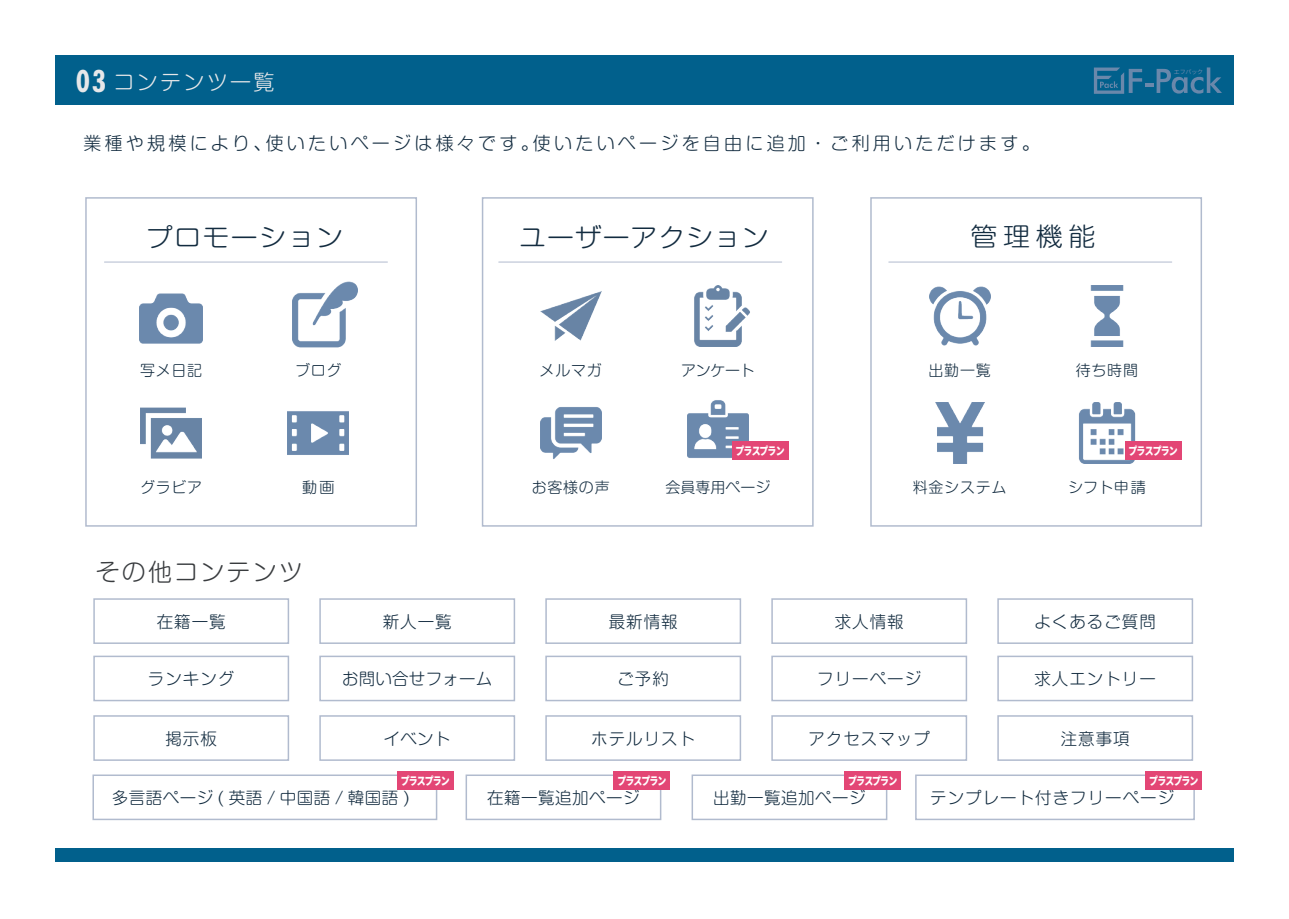
<style>
.page{position:relative;width:1289px;height:919px;background:#fff}
.page>*{position:absolute;margin:0;border:0;box-sizing:border-box;transform-origin:0 0}
.t1{font:300 25.5px "Shin M Go Pro";letter-spacing:.05em;color:#132c40;scale:1.06 1}
.t2{font:300 25.5px "Shin M Go Pro";letter-spacing:.03em;color:#132c40;scale:1.06 1}
.t3{font:300 24px "Shin M Go Pro";letter-spacing:.09em;color:#393c3f}
.t4{font:300 21px "Shin M Go Pro";letter-spacing:.11em;color:#e6e7e9}
.t5{font:300 18px "Shin M Go Pro";letter-spacing:.18em;color:#132c40}
.t6{font:300 16.5px "Shin M Go Pro";letter-spacing:.06em;color:#132c40}
.t7{font:300 16.5px "Shin M Go Pro";letter-spacing:.03em;color:#132c40}
.t8{font:300 16.5px "Shin M Go Pro";letter-spacing:.01em;color:#132c40}
.t9{font:300 15px "Shin M Go Pro";letter-spacing:.05em;color:#132c40}
.t10{font:300 15px "Shin M Go Pro";color:#132c40}
.t11{font:100 11.1px "Noto Sans JP";letter-spacing:-.09em;color:#fff;scale:.8 1}
.t12{font:100 6px "Noto Sans JP";letter-spacing:-.01em;color:#6a88ab}
.s1{font-family:"Futura PT Cond";font-weight:700;font-size:33px}
</style>
<div class="page">
<div style="left:55px;top:55px;width:1178px;height:50px;background:#01608c"></div>
<div style="left:55px;top:847px;width:1178px;height:14px;background:#01608c"></div>
<svg style="left:1093px;top:67px;width:128px;height:27px"></svg>
<div style="left:93px;top:598px;width:196px;height:46px;border:2px solid #b1bbce"></div>
<div style="left:319px;top:598px;width:196px;height:46px;border:2px solid #b1bbce"></div>
<div style="left:545px;top:598px;width:196px;height:46px;border:2px solid #b1bbce"></div>
<div style="left:771px;top:598px;width:196px;height:46px;border:2px solid #b1bbce"></div>
<div style="left:997px;top:598px;width:196px;height:46px;border:2px solid #b1bbce"></div>
<div style="left:93px;top:655px;width:196px;height:46px;border:2px solid #b1bbce"></div>
<div style="left:319px;top:655px;width:196px;height:46px;border:2px solid #b1bbce"></div>
<div style="left:545px;top:655px;width:196px;height:46px;border:2px solid #b1bbce"></div>
<div style="left:771px;top:655px;width:196px;height:46px;border:2px solid #b1bbce"></div>
<div style="left:997px;top:655px;width:196px;height:46px;border:2px solid #b1bbce"></div>
<div style="left:93px;top:715px;width:196px;height:45px;border:2px solid #b1bbce"></div>
<div style="left:319px;top:715px;width:196px;height:45px;border:2px solid #b1bbce"></div>
<div style="left:545px;top:715px;width:196px;height:45px;border:2px solid #b1bbce"></div>
<div style="left:771px;top:715px;width:196px;height:45px;border:2px solid #b1bbce"></div>
<div style="left:997px;top:715px;width:196px;height:45px;border:2px solid #b1bbce"></div>
<div style="left:465px;top:774px;width:196px;height:46px;border:2px solid #b1bbce"></div>
<div style="left:92px;top:774px;width:345px;height:46px;border:2px solid #b1bbce"></div>
<div style="left:691px;top:774px;width:196px;height:46px;border:2px solid #b1bbce"></div>
<div style="left:915px;top:774px;width:279px;height:46px;border:2px solid #b1bbce"></div>
<div style="left:85px;top:197px;width:332px;height:329px;border:2px solid #b1bbce"></div>
<div style="left:482px;top:197px;width:331px;height:329px;border:2px solid #b1bbce"></div>
<div style="left:870px;top:197px;width:331px;height:329px;border:2px solid #b1bbce"></div>
<div style="left:1145px;top:771px;width:57px;height:18px;background:#e34675"></div>
<div style="left:844px;top:771px;width:57px;height:18px;background:#e34675"></div>
<div style="left:613px;top:771px;width:57px;height:18px;background:#e34675"></div>
<div style="left:397px;top:771px;width:56px;height:18px;background:#e34675"></div>
<img style="left:540px;top:291px;width:61px;height:50px">
<img style="left:694px;top:286px;width:56px;height:61px">
<img style="left:540px;top:407px;width:61px;height:52px">
<img style="left:687px;top:400px;width:61px;height:58px">
<div style="left:731px;top:441px;width:57px;height:18px;background:#e34675"></div>
<img style="left:929px;top:286px;width:61px;height:60px">
<img style="left:1090px;top:286px;width:34px;height:61px">
<img style="left:935px;top:402px;width:50px;height:61px">
<img style="left:1079px;top:402px;width:58px;height:61px">
<div style="left:1124px;top:441px;width:57px;height:18px;background:#e34675"></div>
<img style="left:140px;top:293px;width:63px;height:51px">
<img style="left:292px;top:281px;width:66px;height:66px">
<img style="left:141px;top:407px;width:61px;height:52px">
<img style="left:288px;top:411px;width:61px;height:44px">
<hr style="left:104px;top:262px;width:283px;height:1px;background:#b1bbce">
<hr style="left:498px;top:262px;width:283px;height:1px;background:#b1bbce">
<hr style="left:888px;top:262px;width:283px;height:1px;background:#b1bbce">
<p class="t4" style="left:76px;top:65px;width:200px"><span class="s1">03</span> コンテンツ一覧</p>
<p class="t5" style="left:83px;top:128px;width:957px">業種や規模により、使いたいページは様々です。使いたいページを自由に追加・ご利用いただけます。</p>
<h1 class="t1" style="left:146px;top:216px;width:187px">プロモーション</h1>
<h1 class="t2" style="left:519px;top:216px;width:237px">ユーザーアクション</h1>
<h1 class="t1" style="left:970px;top:216px;width:119px">管理機能</h1>
<p class="t12" style="left:1173px;top:68px;width:31px">エフパック</p>
<p class="t9" style="left:140px;top:358px;width:64px">写メ日記</p>
<p class="t9" style="left:295px;top:358px;width:48px">ブログ</p>
<p class="t9" style="left:539px;top:358px;width:64px">メルマガ</p>
<p class="t9" style="left:681px;top:358px;width:75px">アンケート</p>
<p class="t9" style="left:928px;top:358px;width:64px">出勤一覧</p>
<p class="t9" style="left:1075px;top:358px;width:64px">待ち時間</p>
<p class="t9" style="left:140px;top:475px;width:64px">グラビア</p>
<p class="t9" style="left:302px;top:475px;width:34px">動画</p>
<p class="t11" style="left:735px;top:444px;width:63px">プラスプラン</p>
<p class="t11" style="left:1128px;top:444px;width:63px">プラスプラン</p>
<p class="t9" style="left:531px;top:475px;width:79px">お客様の声</p>
<p class="t10" style="left:665px;top:475px;width:107px">会員専用ページ</p>
<p class="t9" style="left:912px;top:475px;width:95px">料金システム</p>
<p class="t9" style="left:1067px;top:475px;width:79px">シフト申請</p>
<h2 class="t3" style="left:96px;top:552px;width:209px">その他コンテンツ</h2>
<p class="t6" style="left:157px;top:608px;width:70px">在籍一覧</p>
<p class="t6" style="left:383px;top:608px;width:70px">新人一覧</p>
<p class="t6" style="left:608px;top:608px;width:70px">最新情報</p>
<p class="t6" style="left:834px;top:608px;width:70px">求人情報</p>
<p class="t6" style="left:1034px;top:608px;width:123px">よくあるご質問</p>
<p class="t6" style="left:148px;top:665px;width:88px">ランキング</p>
<p class="t8" style="left:342px;top:665px;width:151px">お問い合せフォーム</p>
<p class="t6" style="left:617px;top:665px;width:53px">ご予約</p>
<p class="t6" style="left:817px;top:665px;width:105px">フリーページ</p>
<p class="t6" style="left:1034px;top:665px;width:123px">求人エントリー</p>
<p class="t6" style="left:165px;top:725px;width:53px">掲示板</p>
<p class="t6" style="left:384px;top:725px;width:68px">イベント</p>
<p class="t6" style="left:591px;top:725px;width:105px">ホテルリスト</p>
<p class="t6" style="left:808px;top:725px;width:123px">アクセスマップ</p>
<p class="t6" style="left:1060px;top:725px;width:70px">注意事項</p>
<p class="t11" style="left:400px;top:774px;width:63px">プラスプラン</p>
<p class="t11" style="left:617px;top:774px;width:63px">プラスプラン</p>
<p class="t11" style="left:848px;top:774px;width:63px">プラスプラン</p>
<p class="t11" style="left:1149px;top:774px;width:63px">プラスプラン</p>
<p class="t7" style="left:112px;top:784px;width:299px">多言語ページ ( 英語 / 中国語 / 韓国語 )</p>
<p class="t7" style="left:487px;top:784px;width:154px">在籍一覧追加ページ</p>
<p class="t7" style="left:713px;top:784px;width:154px">出勤一覧追加ページ</p>
<p class="t6" style="left:930px;top:784px;width:245px">テンプレート付きフリーページ</p>
</div>
